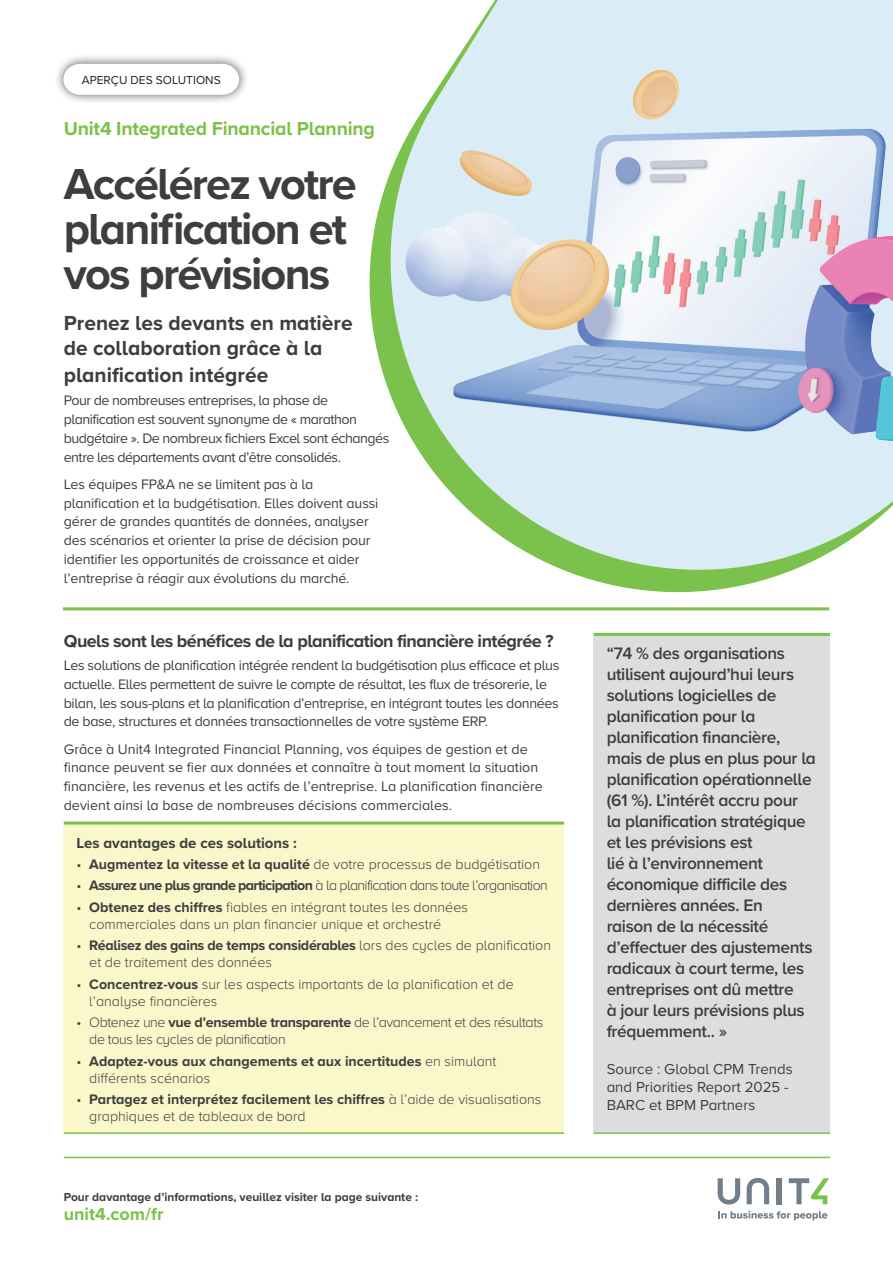
<style>
.page{position:relative;width:893px;height:1263px;background:#fff}
.page>*{position:absolute;margin:0;border:0;box-sizing:border-box;transform-origin:0 0}
.t1{font:700 45px/45px "Proxima Nova A";letter-spacing:-.04em;color:#3e3e3f}
.t2{font:700 21px/26.1px "Proxima Nova A";color:#3e3e3f}
.t3{font:700 19.5px "Proxima Nova A";letter-spacing:-.01em;color:#7ac24b}
.t4{font:700 18px "Proxima Nova A";letter-spacing:-.03em;color:#3e3e3f}
.t5{font:700 18px "Proxima Nova A";color:#7ac24b}
.t6{font:600 17.25px/21px "Proxima Nova A";letter-spacing:-.02em;color:#3e3e3f}
.t7{font:15px/18px "Proxima Nova A";color:#3e3e3f}
.t8{font:700 15px "Proxima Nova A";color:#3e3e3f}
.t9{font:14.25px/18.8px "Proxima Nova A";letter-spacing:-.01em;color:#3e3e3f}
.t10{font:300 14.25px/17.1px "Proxima Nova A";color:#3e3e3f}
.t11{font:14.25px/18.8px "Proxima Nova A";letter-spacing:-.035em;color:#3e3e3f}
.t12{font:300 14.25px/17.1px "Proxima Nova A";letter-spacing:-.03em;color:#3e3e3f}
.t13{font:300 14.25px "Proxima Nova A";letter-spacing:-.045em;color:#3e3e3f}
.t14{font:700 14.25px/17.1px "Proxima Nova A";color:#3e3e3f}
.t15{font:700 12px "Proxima Nova A";color:#3e3e3f}
.t16{font:12px "Proxima Nova A";color:#231f20}
.s1{font-weight:700}
.s2{font-weight:300}
</style>
<div class="page">
<div style="left:53px;top:54px;width:196px;height:51px;background:#231f20;opacity:.75"></div>
<svg style="left:63px;top:64px;width:176px;height:31px"></svg>
<hr style="left:64px;top:1157px;width:766px;height:1px;background:#7ac24b">
<svg style="left:718px;top:1211px;width:109px;height:9px"></svg>
<svg style="left:718px;top:1178px;width:22px;height:26px"></svg>
<svg style="left:747px;top:1178px;width:22px;height:26px"></svg>
<div style="left:777px;top:1178px;width:5px;height:26px;background:#727f8a"></div>
<svg style="left:789px;top:1178px;width:40px;height:26px"></svg>
<hr style="left:63px;top:607px;width:766px;height:3px;background:#7ac24b">
<svg style="left:537px;top:558px;width:282px;height:35px;fill:#7dc34f"></svg>
<img style="left:373px;top:0;width:520px;height:558px">
<div style="left:64px;top:823px;width:500px;height:311px;background:#faf8cb"></div>
<hr style="left:64px;top:1132px;width:500px;height:2px;background:#7ac24b">
<hr style="left:64px;top:821px;width:500px;height:3px;background:#7ac24b">
<div style="left:594px;top:633px;width:236px;height:501px;background:#dcdddf"></div>
<hr style="left:594px;top:633px;width:236px;height:3px;background:#7ac24b">
<hr style="left:594px;top:1132px;width:236px;height:2px;background:#7ac24b">
<p class="t16" style="left:82px;top:71px;width:140px">APERÇU DES SOLUTIONS</p>
<h3 class="t3" style="left:64px;top:113px;width:313px">Unit4 Integrated Financial Planning</h3>
<h1 class="t1" style="left:64px;top:161px;width:295px">Accélérez votre planification et vos prévisions</h1>
<h2 class="t2" style="left:64px;top:310px;width:290px">Prenez les devants en matière de collaboration grâce à la planification intégrée</h2>
<p class="t11" style="left:64px;top:391px;width:327px">Pour de nombreuses entreprises, la phase de planification est souvent synonyme de « marathon budgétaire ». De nombreux fichiers Excel sont échangés entre les départements avant d’être consolidés.</p>
<p class="t9" style="left:64px;top:474px;width:316px">Les équipes FP&amp;A ne se limitent pas à la planification et la budgétisation. Elles doivent aussi gérer de grandes quantités de données, analyser des scénarios et orienter la prise de décision pour identifier les opportunités de croissance et aider l’entreprise à réagir aux évolutions du marché.</p>
<p class="t4" style="left:64px;top:628px;width:491px">Quels sont les bénéfices de la planification financière intégrée ?</p>
<p class="t9" style="left:64px;top:655px;width:497px">Les solutions de planification intégrée rendent la budgétisation plus efficace et plus actuelle. Elles permettent de suivre le compte de résultat, les flux de trésorerie, le bilan, les sous-plans et la planification d’entreprise, en intégrant toutes les données de base, structures et données transactionnelles de votre système ERP.</p>
<p class="t9" style="left:64px;top:739px;width:481px">Grâce à Unit4 Integrated Financial Planning, vos équipes de gestion et de finance peuvent se fier aux données et connaître à tout moment la situation financière, les revenus et les actifs de l’entreprise. La planification financière devient ainsi la base de nombreuses décisions commerciales.</p>
<p class="t8" style="left:77px;top:831px;width:222px">Les avantages de ces solutions :</p>
<p class="t10" style="left:77px;top:855px;width:465px">• <span class="s1">Augmentez la vitesse et la qualité</span> de votre processus de budgétisation</p>
<p class="t13" style="left:77px;top:875px;width:473px">• <span class="s1">Assurez une plus grande participation</span> à la planification dans toute l’organisation</p>
<p class="t10" style="left:89px;top:898px;width:380px;text-indent:-13px">• <span class="s1">Obtenez des chiffres</span> fiables en intégrant toutes les données commerciales dans un plan financier unique et orchestré</p>
<p class="t10" style="left:89px;top:936px;width:463px;text-indent:-13px">• <span class="s1">Réalisez des gains de temps considérables</span> lors des cycles de planification et de traitement des données</p>
<p class="t10" style="left:89px;top:974px;width:426px;text-indent:-13px">• <span class="s1">Concentrez-vous</span> sur les aspects importants de la planification et de l’analyse financières</p>
<p class="t12" style="left:89px;top:1013px;width:456px;text-indent:-13px">• Obtenez une <span class="s1">vue d’ensemble transparente</span> de l’avancement et des résultats de tous les cycles de planification</p>
<p class="t14" style="left:89px;top:1052px;width:409px;text-indent:-13px"><span class="s2">•</span> Adaptez-vous aux changements et aux incertitudes <span class="s2">en simulant différents scénarios</span></p>
<p class="t10" style="left:89px;top:1090px;width:454px;text-indent:-13px">• <span class="s1">Partagez et interprétez facilement les chiffres</span> à l’aide de visualisations graphiques et de tableaux de bord</p>
<p class="t15" style="left:64px;top:1188px;width:356px">Pour davantage d’informations, veuillez visiter la page suivante :</p>
<p class="t5" style="left:64px;top:1201px;width:101px">unit4.com/fr</p>
<p class="t6" style="left:607px;top:642px;width:211px">“74 % des organisations utilisent aujourd’hui leurs solutions logicielles de planification pour la planification financière, mais de plus en plus pour la planification opérationnelle (61 %). L’intérêt accru pour la planification stratégique et les prévisions est<br>lié à l’environnement économique difficile des dernières années. En<br>raison de la nécessité d’effectuer des ajustements radicaux à court terme, les entreprises ont dû mettre<br>à jour leurs prévisions plus fréquemment.. »</p>
<p class="t7" style="left:607px;top:1059px;width:188px">Source : Global CPM Trends and Priorities Report 2025 -<br>BARC et BPM Partners</p>
</div>
